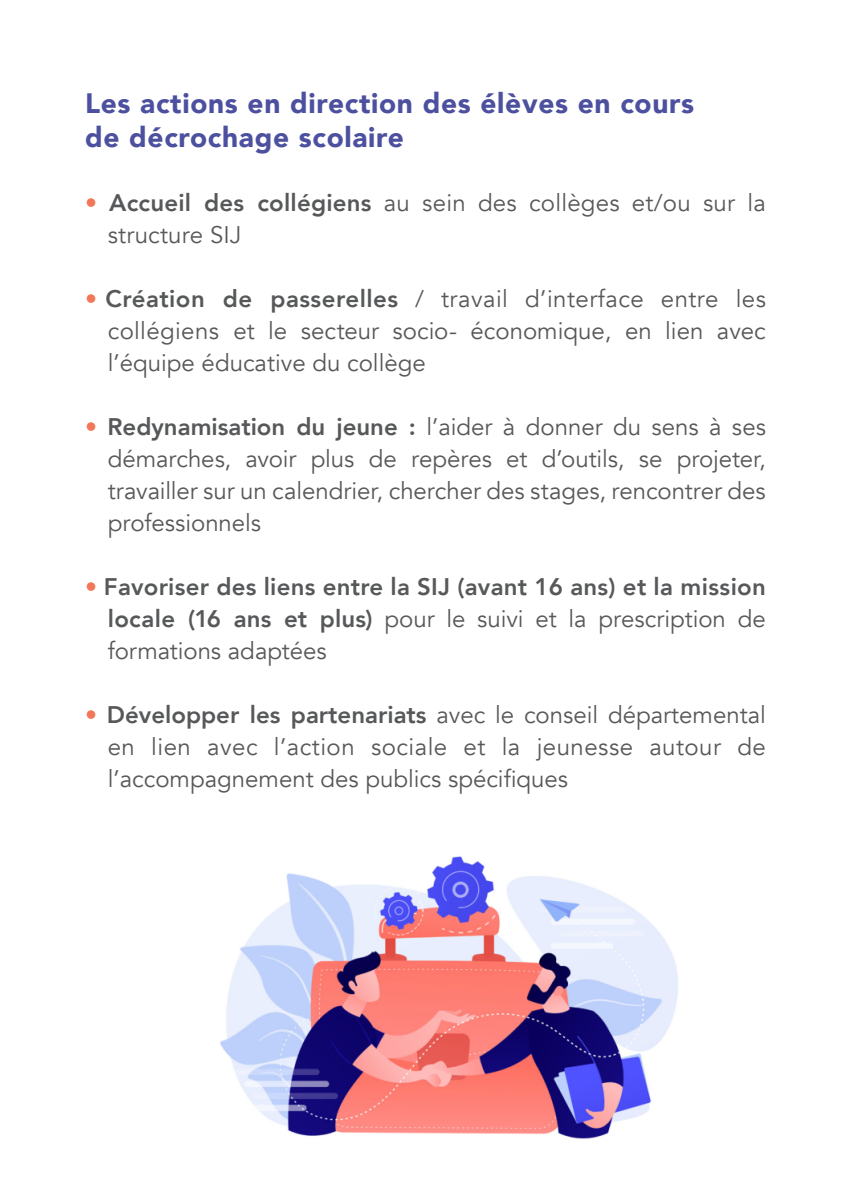
<style>
.page{position:relative;width:851px;height:1191px;background:#fff}
.page>*{position:absolute;margin:0;border:0;box-sizing:border-box;transform-origin:0 0}
.t1{font:900 28px/33.6px "Avenir";letter-spacing:.025em;color:#4c509f}
.t2{font:24px/32px "Avenir";color:#57585a;text-align:justify}
.t3{font:800 24px/32px "Avenir";letter-spacing:.01em;color:#57585a;text-align:justify}
.s1{color:#f3755a}
.s2{font-weight:800}
.s3{font-weight:400;color:#f3755a}
.s4{font-weight:400}
</style>
<div class="page">
<img style="left:220px;top:856px;width:458px;height:283px">
<p class="t1" style="left:85px;top:87px;width:610px">Les actions en direction des élèves en cours de décrochage scolaire</p>
<p class="t2" style="left:108px;top:189px;width:659px;text-indent:-23px"><span class="s1">•</span> <span class="s2">Accueil des collégiens</span> au sein des collèges et/ou sur la structure SIJ</p>
<p class="t2" style="left:108px;top:285px;width:659px;text-indent:-23px"><span class="s1">•</span> <span class="s2">Création de passerelles</span> / travail d’interface entre les collégiens et le secteur socio- économique, en lien avec l’équipe éducative du collège</p>
<p class="t2" style="left:108px;top:413px;width:659px;text-indent:-23px"><span class="s1">•</span> <span class="s2">Redynamisation du jeune :</span> l’aider à donner du sens à ses démarches, avoir plus de repères et d’outils, se projeter, travailler sur un calendrier, chercher des stages, rencontrer des professionnels</p>
<p class="t3" style="left:108px;top:572px;width:659px;text-indent:-23px"><span class="s3">•</span> Favoriser des liens entre la SIJ (avant 16 ans) et la mission locale (16 ans et plus) <span class="s4">pour le suivi et la prescription de formations adaptées</span></p>
<p class="t2" style="left:108px;top:701px;width:659px;text-indent:-23px"><span class="s1">•</span> <span class="s2">Développer les partenariats</span> avec le conseil départemental en lien avec l’action sociale et la jeunesse autour de l’accompagnement des publics spéci昀椀ques</p>
</div>
